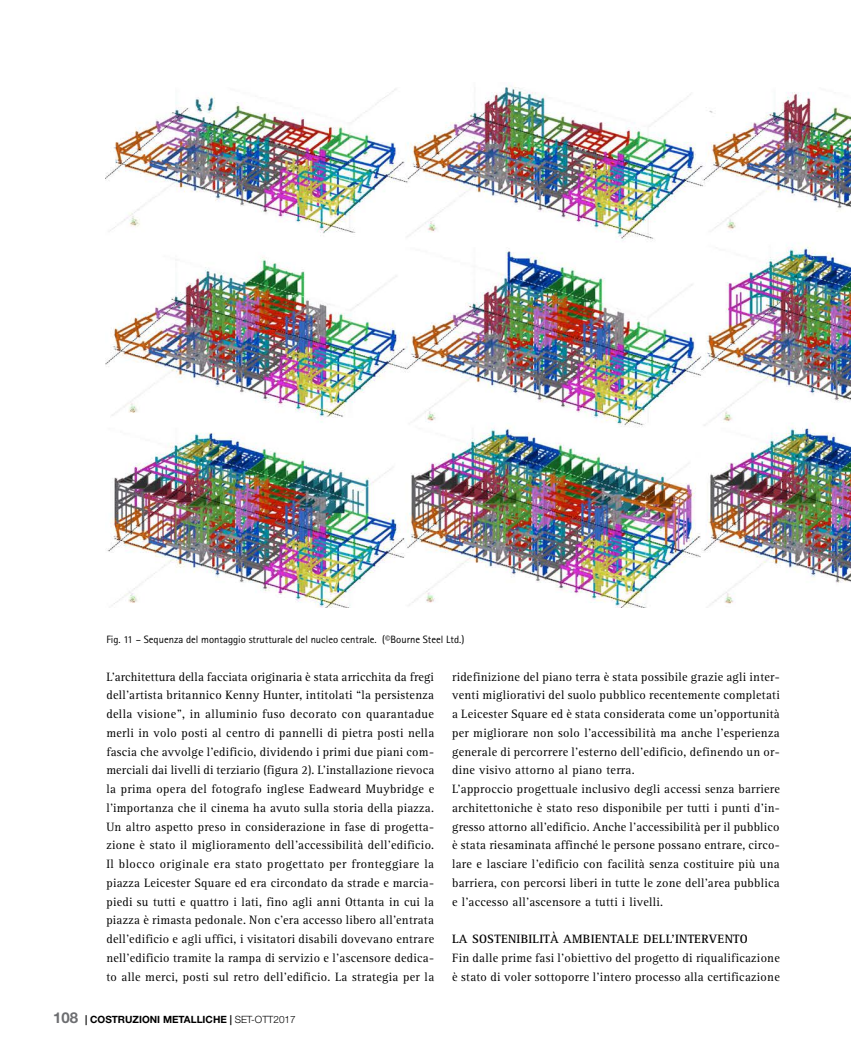
<style>
.page{position:relative;width:851px;height:1053px;background:#fff}
.page>*{position:absolute;margin:0;border:0;box-sizing:border-box;transform-origin:0 0}
.t1{font:12.5px/18.8px "Rotis Serif";letter-spacing:.02em;color:#000}
.t2{font:700 12.5px "Rotis Serif";letter-spacing:.02em;color:#000}
.t3{font:10.62px "Rotis Sans Serif";color:#000}
.t4{font:700 10px "Helvetica Neue LT";color:#000}
.s1{font-size:15px;color:#6d6e71}
.s2{font-weight:500}
.s3{font-weight:300}
</style>
<div class="page">
<img style="left:106px;top:86px;width:744px;height:521px">
<p class="t3" style="left:106px;top:633px;width:359px">Fig. 11 – Sequenza del montaggio strutturale del nucleo centrale. (©Bourne Steel Ltd.)</p>
<p class="t1" style="left:106px;top:667px;width:329px;text-align:justify">L’architettura della facciata originaria è stata arricchita da fregi dell’artista britannico Kenny Hunter, intitolati “la persistenza della visione”, in alluminio fuso decorato con quarantadue merli in volo posti al centro di pannelli di pietra posti nella fascia che avvolge l’edificio, dividendo i primi due piani com&shy;merciali dai livelli di terziario (figura 2). L’installazione rievoca la prima opera del fotografo inglese Eadweard Muybridge e l’importanza che il cinema ha avuto sulla storia della piazza.<br>Un altro aspetto preso in considerazione in fase di progetta&shy;zione è stato il miglioramento dell’accessibilità dell’edificio.<br>Il blocco originale era stato progettato per fronteggiare la piazza Leicester Square ed era circondato da strade e marcia&shy;piedi su tutti e quattro i lati, fino agli anni Ottanta in cui la piazza è rimasta pedonale. Non c’era accesso libero all’entrata dell’edificio e agli uffici, i visitatori disabili dovevano entrare nell’edificio tramite la rampa di servizio e l’ascensore dedica&shy;to alle merci, posti sul retro dell’edificio. La strategia per la</p>
<p class="t4" style="left:53px;top:1013px;width:244px"><span class="s1">108</span> <span class="s2">|</span> cOSTRUZIONI METALLICHE <span class="s2">|</span> <span class="s3">Set-ott2017</span></p>
<p class="t1" style="left:452px;top:667px;width:329px">ridefinizione del piano terra è stata possibile grazie agli inter&shy;venti migliorativi del suolo pubblico recentemente completati a Leicester Square ed è stata considerata come un’opportunità per migliorare non solo l’accessibilità ma anche l’esperienza generale di percorrere l’esterno dell’edificio, definendo un or&shy;dine visivo attorno al piano terra.<br>L’approccio progettuale inclusivo degli accessi senza barriere architettoniche è stato reso disponibile per tutti i punti d’in&shy;gresso attorno all’edificio. Anche l’accessibilità per il pubblico è stata riesaminata affinché le persone possano entrare, circo&shy;lare e lasciare l’edificio con facilità senza costituire più una barriera, con percorsi liberi in tutte le zone dell’area pubblica e l’accesso all’ascensore a tutti i livelli.</p>
<p class="t2" style="left:452px;top:931px;width:297px">LA SOSTENIBILITÀ AMBIENTALE DELL’INTERVENTO</p>
<p class="t1" style="left:452px;top:948px;width:329px">Fin dalle prime fasi l’obiettivo del progetto di riqualificazione è stato di voler sottoporre l’intero processo alla certificazione</p>
</div>
